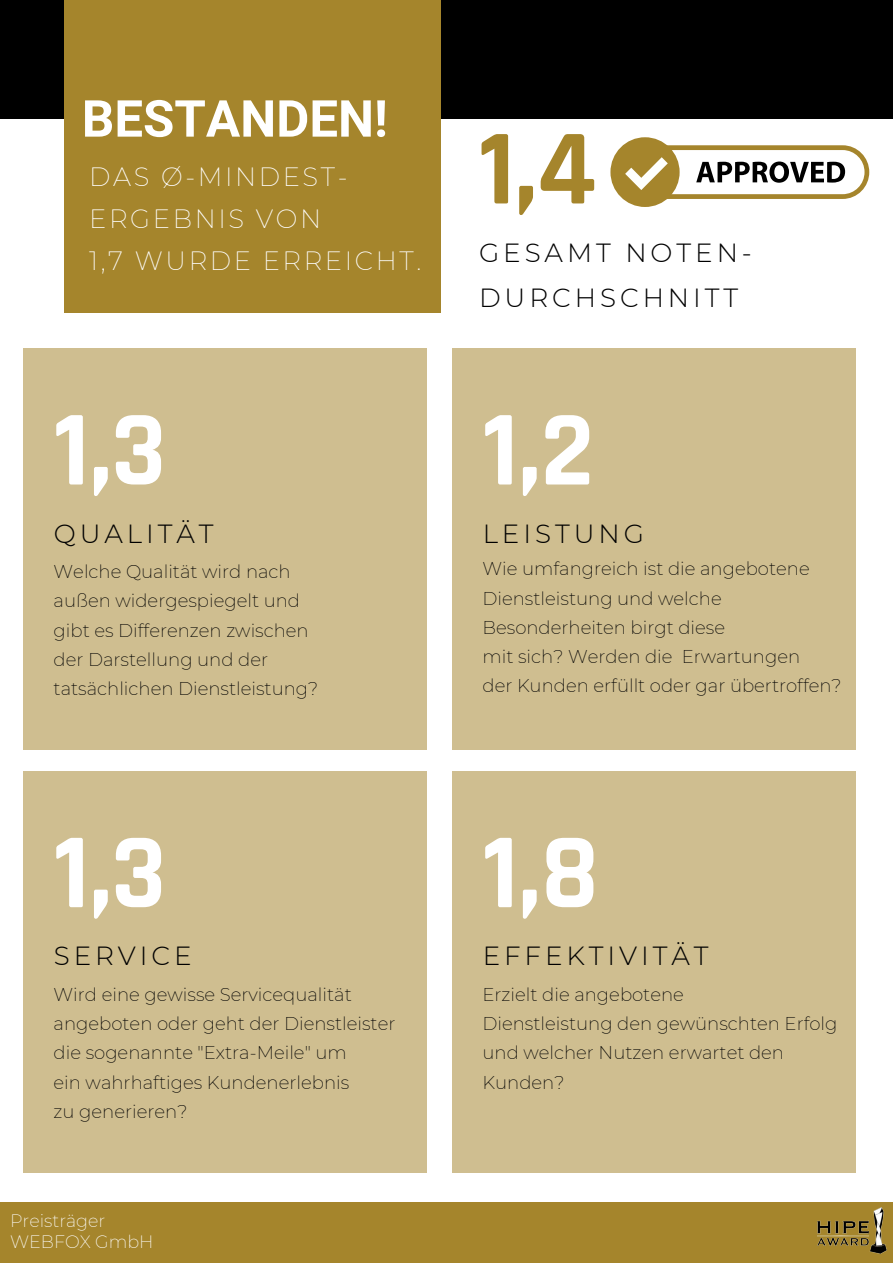
<style>
.page{position:relative;width:893px;height:1264px;background:#fff}
.page>*{position:absolute;margin:0;border:0;box-sizing:border-box;transform-origin:0 0}
.t1{font:700 107.85px "Rajdhani";color:#fff}
.t2{font:700 107.85px "Rajdhani";color:#a5852c}
.t3{font:700 51px "Roboto";color:#fff}
.t4{font:300 26.25px/45px "Montserrat";letter-spacing:.15em;color:#000}
.t5{font:200 25.8px/41.5px "Montserrat";letter-spacing:.1em;color:#fff}
.t6{font:200 18.15px/29.2px "Montserrat";color:#000}
.t7{font:200 17.55px/21.3px "Montserrat";color:#fff}
</style>
<div class="page">
<div style="left:0;top:0;width:892px;height:119px;background:#000"></div>
<div style="left:65px;top:0;width:375px;height:313px;background:#a5852c"></div>
<div style="left:0;top:1201px;width:892px;height:61px;background:#a5852c"></div>
<img style="left:817px;top:1207px;width:69px;height:46px">
<div style="left:23px;top:348px;width:403px;height:402px;background:#cfbe90"></div>
<div style="left:451px;top:348px;width:404px;height:402px;background:#cfbe90"></div>
<div style="left:23px;top:771px;width:403px;height:401px;background:#cfbe90"></div>
<div style="left:451px;top:771px;width:404px;height:401px;background:#cfbe90"></div>
<div style="left:610px;top:137px;width:69px;height:70px;background:#a5852c;border-radius:50%"></div>
<svg style="left:625px;top:145px;width:244px;height:54px"></svg>
<h2 class="t3" style="left:82px;top:89px;width:307px">BESTANDEN!</h2>
<h3 class="t5" style="left:89px;top:156px;width:333px">DAS Ø-MINDEST-<br>ERGEBNIS VON<br>1,7 WURDE ERREICHT.</h3>
<h1 class="t1" style="left:54px;top:384px;width:114px">1,3</h1>
<h3 class="t4" style="left:54px;top:511px;width:161px">QUALITÄT</h3>
<p class="t6" style="left:54px;top:557px;width:266px">Welche Qualität wird nach außen widergespiegelt und gibt es Differenzen zwischen der Darstellung und der tatsächlichen Dienstleistung?</p>
<h1 class="t1" style="left:54px;top:806px;width:114px">1,3</h1>
<h3 class="t4" style="left:54px;top:933px;width:139px">SERVICE</h3>
<p class="t6" style="left:54px;top:979px;width:343px">Wird eine gewisse Servicequalität angeboten oder geht der Dienstleister die sogenannte "Extra-Meile" um<br>ein wahrhaftiges Kundenerlebnis<br>zu generieren?</p>
<p class="t7" style="left:10px;top:1209px;width:145px">Preisträger<br>WEBFOX GmbH</p>
<h1 class="t2" style="left:479px;top:103px;width:118px">1,4</h1>
<h3 class="t4" style="left:479px;top:230px;width:274px">GESAMT NOTEN-<br>DURCHSCHNITT</h3>
<h1 class="t1" style="left:482px;top:384px;width:113px">1,2</h1>
<h3 class="t4" style="left:482px;top:511px;width:163px">LEISTUNG</h3>
<p class="t6" style="left:482px;top:554px;width:361px">Wie umfangreich ist die angebotene Dienstleistung und welche Besonderheiten birgt diese<br>mit sich? Werden die Erwartungen<br>der Kunden erfüllt oder gar übertroffen?</p>
<h1 class="t1" style="left:482px;top:806px;width:118px">1,8</h1>
<h3 class="t4" style="left:482px;top:933px;width:227px">EFFEKTIVITÄT</h3>
<p class="t6" style="left:482px;top:979px;width:356px">Erzielt die angebotene<br>Dienstleistung den gewünschten Erfolg und welcher Nutzen erwartet den<br>Kunden?</p>
</div>
